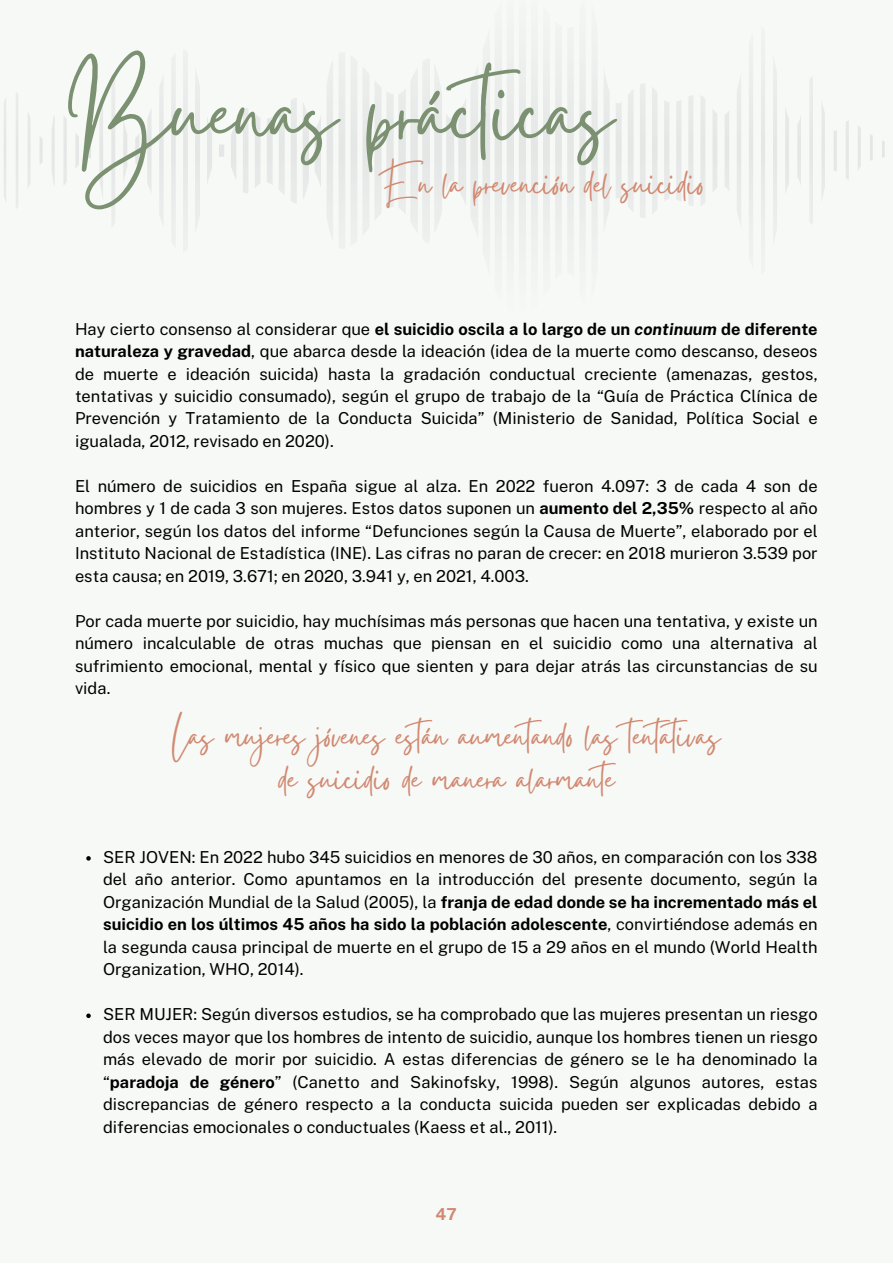
<style>
.page{position:relative;width:893px;height:1264px;background:#fff}
.page>*{position:absolute;margin:0;border:0;box-sizing:border-box;transform-origin:0 0}
.t1{font:115.2px "Gistesy";color:#7b9172}
.t2{font:42.6px/42.8px "Gistesy";color:#d18971;text-align:center}
.t3{font:16.5px/22.5px "Public Sans";color:#000;text-align:justify}
.t4{font:700 16.5px "Public Sans";color:#d18971}
.s1{font-weight:700}
.s2{font-weight:700;font-style:italic}
</style>
<div class="page">
<div style="left:0;top:0;width:892px;height:1262px;background:#f7f9f7"></div>
<svg style="left:4px;top:70px;width:881px;height:159px"></svg>
<svg style="left:86px;top:856px;width:5px;height:4px"></svg>
<svg style="left:86px;top:1013px;width:5px;height:5px"></svg>
<p class="t1" style="left:68px;top:33px;width:546px">Buenas prácticas</p>
<p class="t2" style="left:380px;top:158px;width:325px">En la prevención del suicidio</p>
<p class="t3" style="left:75px;top:317px;width:744px">Hay cierto consenso al considerar que <span class="s1">el suicidio oscila a lo largo de un</span> <span class="s2">continuum</span> <span class="s1">de diferente naturaleza y gravedad</span>, que abarca desde la ideación (idea de la muerte como descanso, deseos de muerte e ideación suicida) hasta la gradación conductual creciente (amenazas, gestos, tentativas y suicidio consumado), según el grupo de trabajo de la “Guía de Práctica Clínica de Prevención y Tratamiento de la Conducta Suicida” (Ministerio de Sanidad, Política Social e igualada, 2012, revisado en 2020).</p>
<p class="t3" style="left:75px;top:474px;width:744px">El número de suicidios en España sigue al alza. En 2022 fueron 4.097: 3 de cada 4 son de hombres y 1 de cada 3 son mujeres. Estos datos suponen un <span class="s1">aumento del 2,35%</span> respecto al año anterior, según los datos del informe “Defunciones según la Causa de Muerte”, elaborado por el Instituto Nacional de Estadística (INE). Las cifras no paran de crecer: en 2018 murieron 3.539 por esta causa; en 2019, 3.671; en 2020, 3.941 y, en 2021, 4.003.</p>
<p class="t3" style="left:75px;top:609px;width:744px">Por cada muerte por suicidio, hay muchísimas más personas que hacen una tentativa, y existe un número incalculable de otras muchas que piensan en el suicidio como una alternativa al sufrimiento emocional, mental y físico que sienten y para dejar atrás las circunstancias de su vida.</p>
<p class="t2" style="left:172px;top:710px;width:549px">Las mujeres jóvenes están aumentando las tentativas de suicidio de manera alarmante</p>
<p class="t3" style="left:103px;top:845px;width:716px">SER JOVEN: En 2022 hubo 345 suicidios en menores de 30 años, en comparación con los 338 del año anterior. Como apuntamos en la introducción del presente documento, según la Organización Mundial de la Salud (2005), la <span class="s1">franja de edad donde se ha incrementado más el suicidio en los últimos 45 años ha sido la población adolescente</span>, convirtiéndose además en la segunda causa principal de muerte en el grupo de 15 a 29 años en el mundo (World Health Organization, WHO, 2014).</p>
<p class="t3" style="left:103px;top:1003px;width:716px">SER MUJER: Según diversos estudios, se ha comprobado que las mujeres presentan un riesgo dos veces mayor que los hombres de intento de suicidio, aunque los hombres tienen un riesgo más elevado de morir por suicidio. A estas diferencias de género se le ha denominado la “<span class="s1">paradoja de género</span>” (Canetto and Sakinofsky, 1998). Según algunos autores, estas discrepancias de género respecto a la conducta suicida pueden ser explicadas debido a diferencias emocionales o conductuales (Kaess et al., 2011).</p>
<p class="t4" style="left:435px;top:1203px;width:23px">47</p>
</div>
